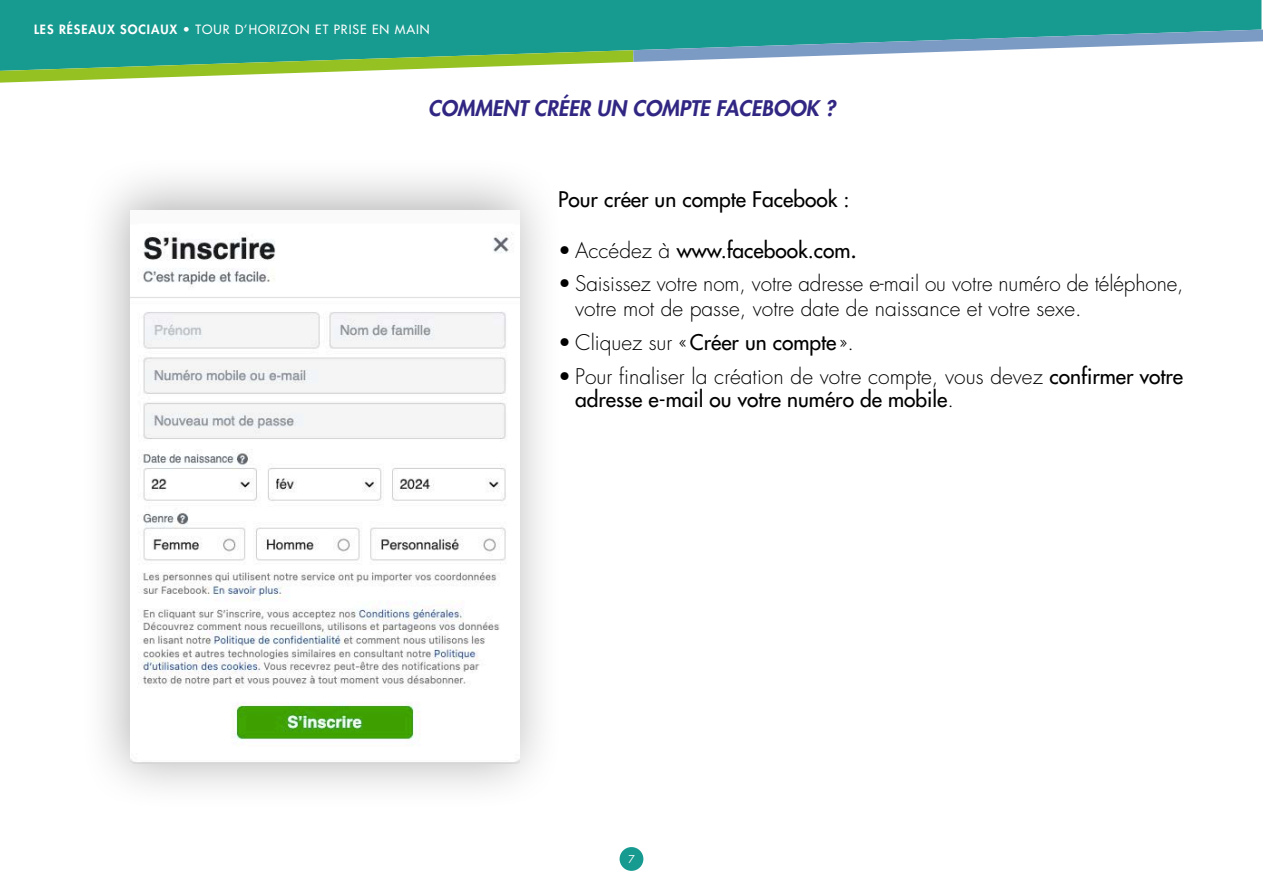
<style>
.page{position:relative;width:1263px;height:893px;background:#fff}
.page>*{position:absolute;margin:0;border:0;box-sizing:border-box;transform-origin:0 0}
.t1{font:300 21px/25.2px "Futura";color:#000}
.t2{font:21px "Futura";color:#000}
.t3{font:italic 800 21px "Futura";color:#312783}
.t4{font:12.45px "Futura";letter-spacing:.075em;color:#fff}
.t5{font:10.5px "Futura";color:#fff}
.s1{font-weight:800}
.s2{font-weight:300}
.s3{font-weight:500}
.s4{font-weight:400}
</style>
<div class="page">
<div style="left:620px;top:847px;width:23px;height:24px;background:#179a90;border-radius:50%"></div>
<div style="left:0;top:0;width:1261px;height:30px;background:#179a90"></div>
<svg style="left:0;top:30px;width:1263px;height:53px"></svg>
<div style="left:79px;top:155px;width:485px;height:657px;background:#000;opacity:.3"></div>
<img style="left:130px;top:210px;width:389px;height:554px">
<p class="t4" style="left:34px;top:21px;width:397px"><span class="s1">LES RÉSEAUX SOCIAUX</span> • TOUR D’HORIZON ET PRISE EN MAIN</p>
<p class="t3" style="left:428px;top:94px;width:409px">COMMENT CRÉER UN COMPTE FACEBOOK ?</p>
<p class="t2" style="left:558px;top:185px;width:293px">Pour créer un compte Facebook :</p>
<p class="t2" style="left:558px;top:236px;width:300px"><span class="s2">• Accédez à</span> www.facebook.com<span class="s3">.</span></p>
<p class="t1" style="left:575px;top:271px;width:610px;text-indent:-17px">• Saisissez votre nom, votre adresse e-mail ou votre numéro de téléphone, votre mot de passe, votre date de naissance et votre sexe.</p>
<p class="t1" style="left:558px;top:330px;width:297px">• Cliquez sur « <span class="s4">Créer un compte</span> ».</p>
<p class="t1" style="left:575px;top:364px;width:609px;line-height:23.9px;text-indent:-17px">• Pour finaliser la création de votre compte, vous devez <span class="s4">confirmer votre adresse e-mail ou votre numéro de mobile</span>.</p>
<p class="t5" style="left:628px;top:852px;width:8px">7</p>
</div>
